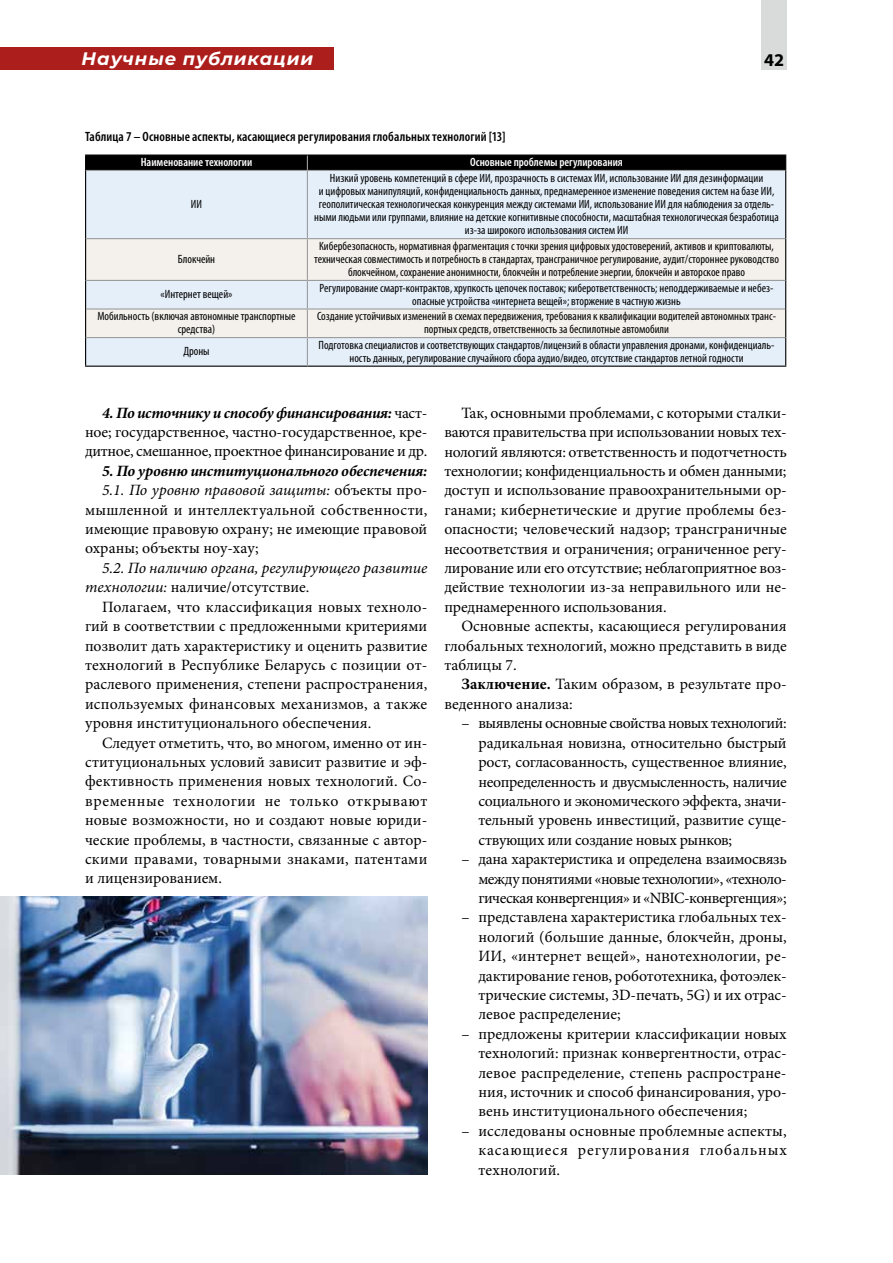
<style>
.page{position:relative;width:893px;height:1263px;background:#fff}
.page>*{position:absolute;margin:0;border:0;box-sizing:border-box;transform-origin:0 0}
.t1{font:italic 700 18px "Montserrat";letter-spacing:.05em;color:#fff}
.t2{font:700 18px "Myriad Pro";color:#000}
.t3{font:15.75px/19.4px "Minion Pro";color:#000;text-align:justify}
.t4{font:italic 15.75px/19.4px "Minion Pro";color:#000}
.t5{font:italic 700 15.75px "Minion Pro";letter-spacing:-.015em;color:#000}
.t6{font:600 condensed 13.5px "Myriad Pro";letter-spacing:.01em;color:#000}
.t7{font:condensed 12px/13.2px "Myriad Pro";color:#000;text-align:center}
.t8{font:600 condensed 12px "Myriad Pro";color:#fff}
.s1{font-weight:700;font-style:italic}
.s2{font-style:normal}
.s3{font-weight:700}
</style>
<div class="page">
<div style="left:0;top:47px;width:334px;height:23px;background:#ac1e1c"></div>
<div style="left:86px;top:171px;width:699px;height:195px;background:#e5effa"></div>
<svg style="left:86px;top:239px;width:699px;height:98px;background:#efefef"></svg>
<hr style="left:85px;top:154px;width:222px;height:2px;background:#000">
<hr style="left:307px;top:154px;width:479px;height:2px;background:#000">
<hr style="left:85px;top:170px;width:1px;height:69px;background:#000">
<hr style="left:785px;top:170px;width:1px;height:69px;background:#000">
<hr style="left:85px;top:239px;width:1px;height:41px;background:#000">
<hr style="left:785px;top:239px;width:1px;height:41px;background:#000">
<svg style="left:85px;top:280px;width:1px;height:86px"></svg>
<svg style="left:785px;top:280px;width:1px;height:86px"></svg>
<hr style="left:85px;top:366px;width:222px;height:1px;background:#000">
<hr style="left:307px;top:366px;width:479px;height:1px;background:#000">
<svg style="left:85px;top:155px;width:701px;height:15px;background:#010101"></svg>
<hr style="left:86px;top:170px;width:221px;height:1px;background:#9c9c9d">
<hr style="left:307px;top:170px;width:478px;height:1px;background:#9c9c9d">
<hr style="left:307px;top:171px;width:1px;height:67px;background:#9c9c9d">
<hr style="left:86px;top:238px;width:221px;height:1px;background:#9c9c9d">
<hr style="left:307px;top:238px;width:478px;height:1px;background:#9c9c9d">
<hr style="left:307px;top:239px;width:1px;height:41px;background:#9c9c9d">
<hr style="left:86px;top:280px;width:221px;height:1px;background:#9c9c9d">
<hr style="left:307px;top:280px;width:478px;height:1px;background:#9c9c9d">
<hr style="left:86px;top:308px;width:221px;height:2px;background:#9c9c9d">
<hr style="left:307px;top:308px;width:478px;height:2px;background:#9c9c9d">
<hr style="left:86px;top:337px;width:221px;height:1px;background:#9c9c9d">
<hr style="left:307px;top:337px;width:478px;height:1px;background:#9c9c9d">
<svg style="left:307px;top:281px;width:1px;height:85px"></svg>
<img style="left:0;top:896px;width:427px;height:278px">
<div style="left:761px;top:0;width:26px;height:70px;background:#d9dada"></div>
<p class="t1" style="left:82px;top:46px;width:233px">Научные публикации</p>
<p class="t6" style="left:85px;top:130px;width:422px">Таблица 7 – Основные аспекты, касающиеся регулирования глобальных технологий [13]</p>
<p class="t2" style="left:764px;top:48px;width:21px">42</p>
<p class="t8" style="left:141px;top:156px;width:113px">Наименование технологии</p>
<p class="t8" style="left:470px;top:156px;width:154px">Основные проблемы регулирования</p>
<p class="t7" style="left:191px;top:197px;width:13px">ИИ</p>
<p class="t7" style="left:314px;top:171px;width:466px">Низкий уровень компетенций в сфере ИИ, прозрачность в системах ИИ, использование ИИ для дезинформации<br>и цифровых манипуляций, конфиденциальность данных, преднамеренное изменение поведения систем на базе ИИ, геополитическая технологическая конкуренция между системами ИИ, использование ИИ для наблюдения за отдель&shy;ными людьми или группами, влияние на детские когнитивные способности, масштабная технологическая безработица из-за широкого использования систем ИИ</p>
<p class="t7" style="left:178px;top:252px;width:39px">Блокчейн</p>
<p class="t7" style="left:314px;top:239px;width:466px">Кибербезопасность, нормативная фрагментация с точки зрения цифровых удостоверений, активов и криптовалюты, техническая совместимость и потребность в стандартах, трансграничное регулирование, аудит/стороннее руководство блокчейном, сохранение анонимности, блокчейн и потребление энергии, блокчейн и авторское право</p>
<p class="t7" style="left:161px;top:287px;width:73px">«Интернет вещей»</p>
<p class="t7" style="left:320px;top:281px;width:455px">Регулирование смарт-контрактов, хрупкость цепочек поставок; киберответственность; неподдерживаемые и небез&shy;опасные устройства «интернета вещей»; вторжение в частную жизнь</p>
<p class="t7" style="left:97px;top:309px;width:200px">Мобильность (включая автономные транспортные средства)</p>
<p class="t7" style="left:317px;top:309px;width:460px">Создание устойчивых изменений в схемах передвижения, требования к квалификации водителей автономных транс&shy;портных средств, ответственность за беспилотные автомобили</p>
<p class="t7" style="left:183px;top:345px;width:28px">Дроны</p>
<p class="t7" style="left:318px;top:338px;width:458px">Подготовка специалистов и соответствующих стандартов/лицензий в области управления дронами, конфиденциаль&shy;ность данных, регулирование случайного сбора аудио/видео, отсутствие стандартов летной годности</p>
<p class="t3" style="left:85px;top:403px;width:344px;text-indent:17px"><span class="s1">4. По источнику и способу финансирования:</span> част&shy;ное; государственное, частно-государственное, кре&shy;дитное, смешанное, проектное финансирование и др.</p>
<p class="t5" style="left:102px;top:460px;width:327px">5. По уровню институционального обеспечения:</p>
<p class="t4" style="left:102px;top:480px;width:327px">5.1. По уровню правовой защиты: <span class="s2">объекты про-</span></p>
<p class="t3" style="left:85px;top:500px;width:344px">мышленной и интеллектуальной собственности,</p>
<p class="t3" style="left:85px;top:519px;width:344px">имеющие правовую охрану; не имеющие правовой</p>
<p class="t3" style="left:85px;top:539px;width:175px">охраны; объекты ноу-хау;</p>
<p class="t4" style="left:85px;top:558px;width:344px;text-indent:17px">5.2. По наличию органа, регулирующего развитие технологии: <span class="s2">наличие/отсутствие.</span></p>
<p class="t3" style="left:85px;top:597px;width:344px;text-indent:17px">Полагаем, что классификация новых техноло&shy;гий в соответствии с предложенными критериями позволит дать характеристику и оценить развитие технологий в Республике Беларусь с позиции от&shy;раслевого применения, степени распространения, используемых финансовых механизмов, а также уровня институционального обеспечения.</p>
<p class="t3" style="left:85px;top:733px;width:344px;text-indent:17px">Следует отметить, что, во многом, именно от ин&shy;ституциональных условий зависит развитие и эф&shy;фективность применения новых технологий. Со&shy;временные технологии не только открывают новые возможности, но и создают новые юриди&shy;ческие проблемы, в частности, связанные с автор&shy;скими правами, товарными знаками, патентами и лицензированием.</p>
<p class="t3" style="left:444px;top:403px;width:344px;text-indent:17px">Так, основными проблемами, с которыми сталки&shy;ваются правительства при использовании новых тех&shy;нологий являются: ответственность и подотчетность технологии; конфиденциальность и обмен данными; доступ и использование правоохранительными ор&shy;ганами; кибернетические и другие проблемы без&shy;опасности; человеческий надзор; трансграничные несоответствия и ограничения; ограниченное регу&shy;лирование или его отсутствие; неблагоприятное воз&shy;действие технологии из-за неправильного или не&shy;преднамеренного использования.</p>
<p class="t3" style="left:444px;top:617px;width:344px;text-indent:17px">Основные аспекты, касающиеся регулирования глобальных технологий, можно представить в виде таблицы 7.</p>
<p class="t3" style="left:444px;top:675px;width:344px;text-indent:17px"><span class="s3">Заключение.</span> Таким образом, в результате про&shy;веденного анализа:</p>
<p class="t3" style="left:478px;top:714px;width:310px;text-indent:-17px">– выявлены основные свойства новых технологий: радикальная новизна, относительно быстрый рост, согласованность, существенное влияние, неопределенность и двусмысленность, наличие социального и экономического эффекта, значи&shy;тельный уровень инвестиций, развитие суще&shy;ствующих или создание новых рынков;</p>
<p class="t3" style="left:478px;top:849px;width:310px;text-indent:-17px">– дана характеристика и определена взаимосвязь между понятиями «новые технологии», «техноло&shy;гическая конвергенция» и «NBIC-конвергенция»;</p>
<p class="t3" style="left:478px;top:908px;width:310px;text-indent:-17px">– представлена характеристика глобальных тех&shy;нологий (большие данные, блокчейн, дроны, ИИ, «интернет вещей», нанотехнологии, ре&shy;дактирование генов, робототехника, фотоэлек&shy;трические системы, 3D-печать, 5G) и их отрас&shy;левое распределение;</p>
<p class="t3" style="left:478px;top:1024px;width:310px;text-indent:-17px">– предложены критерии классификации новых технологий: признак конвергентности, отрас&shy;левое распределение, степень распростране&shy;ния, источник и способ финансирования, уро&shy;вень институционального обеспечения;</p>
<p class="t3" style="left:478px;top:1121px;width:310px;text-indent:-17px">– исследованы основные проблемные аспекты, касающиеся регулирования глобальных технологий.</p>
</div>
